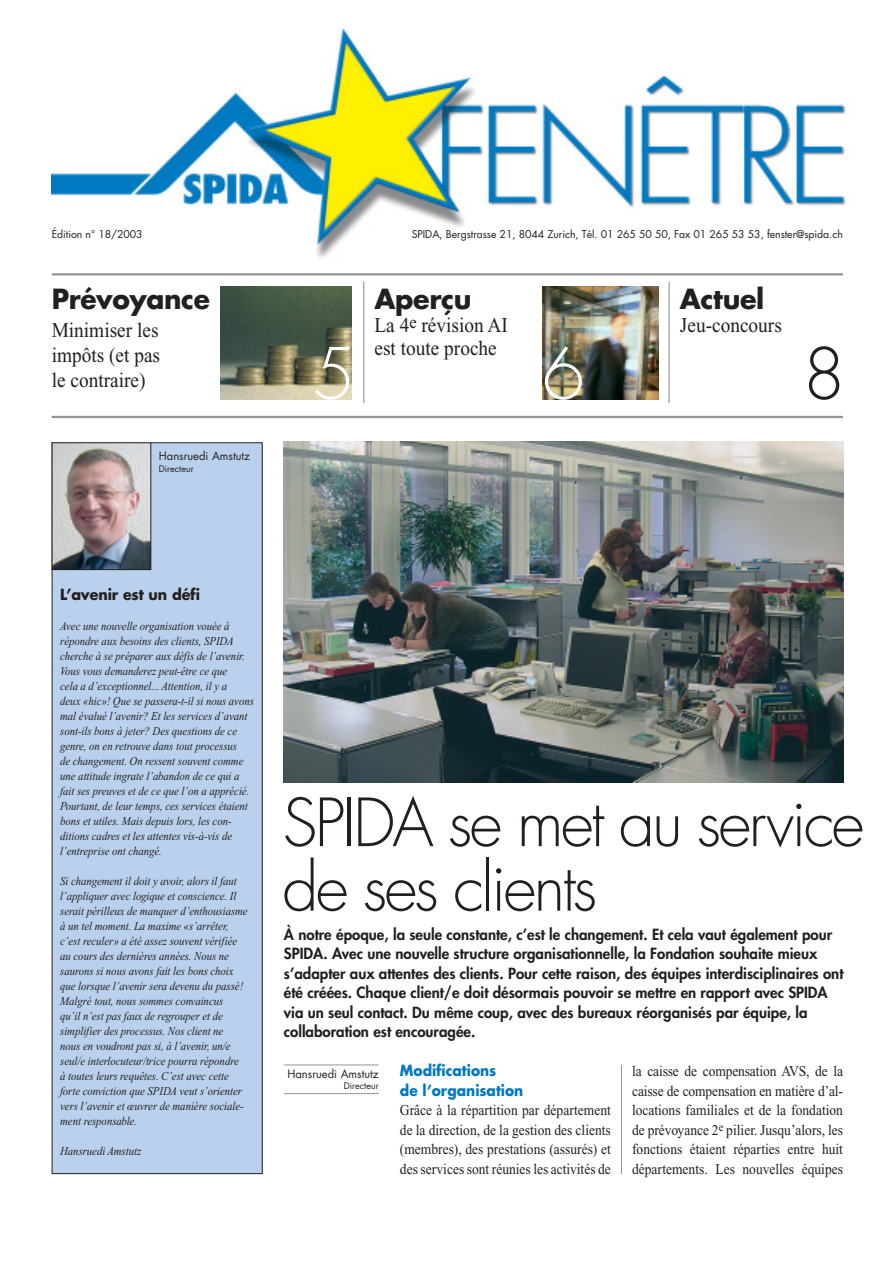
<style>
.page{position:relative;width:893px;height:1262px;background:#fff}
.page>*{position:absolute;margin:0;border:0;box-sizing:border-box;transform-origin:0 0}
.t1{font:300 69.3px "Futura";color:#fff}
.t2{font:300 69.3px "Futura";color:#231f1f}
.t3{font:300 64.5px/64.5px "Futura";letter-spacing:-.045em;color:#231f1f}
.t4{font:700 27px "Futura";letter-spacing:-.015em;color:#231f1f}
.t5{font:21px/25.2px "Times New Roman";color:#231f1f;text-align:justify;scale:.92 1}
.t6{font:800 15px/19.5px "Futura";color:#231f1f}
.t7{font:15px/19.5px "Times New Roman";color:#231f1f;text-align:justify;scale:.9 1}
.t8{font:700 15px/19.5px "Futura";color:#0079c2;scale:.92 1}
.t9{font:700 15px "Futura";letter-spacing:-.005em;color:#231f1f;scale:.95 1}
.t10{font:italic 12px/15px "Times New Roman";letter-spacing:-.005em;color:#231f1f;scale:.9 1}
.t11{font:11.25px "Futura";color:#231f1f}
.t12{font:10.5px "Futura";letter-spacing:-.005em;color:#231f1f}
.t13{font:9px "Futura";color:#231f1f}
</style>
<div class="page">
<img style="left:52px;top:28px;width:794px;height:257px">
<div style="left:52px;top:443px;width:210px;height:730px;background:#bad1ed"></div>
<hr style="left:621px;top:1064px;width:1px;height:110px;background:#939497">
<hr style="left:363px;top:281px;width:1px;height:122px;background:#939497">
<hr style="left:668px;top:281px;width:1px;height:122px;background:#939497">
<img style="left:220px;top:286px;width:131px;height:113px">
<img style="left:542px;top:286px;width:117px;height:113px">
<hr style="left:52px;top:416px;width:791px;height:2px;background:#939497">
<hr style="left:52px;top:273px;width:791px;height:2px;background:#939497">
<img style="left:284px;top:441px;width:559px;height:341px">
<img style="left:54px;top:444px;width:95px;height:124px">
<div style="left:52px;top:442px;width:99px;height:128px;border:1px solid #231f1f"></div>
<hr style="left:284px;top:1064px;width:94px;height:1px;background:#939497">
<hr style="left:284px;top:1093px;width:94px;height:1px;background:#939497">
<p class="t12" style="left:52px;top:230px;width:93px">Édition n° 18/2003</p>
<p class="t12" style="left:412px;top:230px;width:432px">SPIDA, Bergstrasse 21, 8044 Zurich, Tél. 01 265 50 50, Fax 01 265 53 53, fenster@spida.ch</p>
<h3 class="t4" style="left:52px;top:287px;width:160px">Prévoyance</h3>
<h3 class="t5" style="left:52px;top:319px;width:119px">Minimiser les impôts (et pas le contraire)</h3>
<p class="t11" style="left:159px;top:451px;width:93px">Hansruedi Amstutz</p>
<p class="t13" style="left:159px;top:464px;width:36px">Directeur</p>
<h3 class="t4" style="left:680px;top:287px;width:86px">Actuel</h3>
<h3 class="t5" style="left:680px;top:314px;width:112px">Jeu-concours</h3>
<h3 class="t4" style="left:374px;top:287px;width:99px">Aperçu</h3>
<h3 class="t5" style="left:374px;top:316px;width:147px;line-height:22.5px">La 4<sup>e</sup> révision AI est toute proche</h3>
<h1 class="t1" style="left:312px;top:342px;width:44px">5</h1>
<h1 class="t1" style="left:542px;top:342px;width:44px">6</h1>
<h1 class="t2" style="left:802px;top:342px;width:44px">8</h1>
<p class="t9" style="left:60px;top:587px;width:149px">L’avenir est un défi</p>
<p class="t10" style="left:60px;top:619px;width:217px">Avec une nouvelle organisation vouée à répondre aux besoins des clients, SPIDA cherche à se préparer aux défis de l’avenir.<br>Vous vous demanderez peut-être ce que<br>cela a d’exceptionnel... Attention, il y a<br>deux «hic»! Que se passera-t-il si nous avons mal évalué l’avenir? Et les services d’avant sont-ils bons à jeter? Des questions de ce genre, on en retrouve dans tout processus<br>de changement. On ressent souvent comme une attitude ingrate l’abandon de ce qui a fait ses preuves et de ce que l’on a apprécié.<br>Pourtant, de leur temps, ces services étaient bons et utiles. Mais depuis lors, les con&shy;ditions cadres et les attentes vis-à-vis de l’entreprise ont changé.</p>
<p class="t10" style="left:60px;top:874px;width:210px">Si changement il doit y avoir, alors il faut l’appliquer avec logique et conscience. Il serait périlleux de manquer d’enthousiasme à un tel moment. La maxime «s’arrêter, c’est reculer» a été assez souvent vérifiée au cours des dernières années. Nous ne saurons si nous avons fait les bons choix que lorsque l’avenir sera devenu du passé!<br>Malgré tout, nous sommes convaincus<br>qu’il n’est pas faux de regrouper et de simplifier des processus. Nos client ne<br>nous en voudront pas si, à l’avenir, un/e seul/e interlocuteur/trice pourra répondre<br>à toutes leurs requêtes. C’est avec cette forte conviction que SPIDA veut s’orienter vers l’avenir et œuvrer de manière sociale&shy;ment responsable.</p>
<p class="t10" style="left:60px;top:1144px;width:91px">Hansruedi Amstutz</p>
<h2 class="t3" style="left:282px;top:796px;width:583px">SPIDA se met au service de ses clients</h2>
<p class="t6" style="left:284px;top:925px;width:561px">À notre époque, la seule constante, c’est le changement. Et cela vaut également pour SPIDA. Avec une nouvelle structure organisationnelle, la Fondation souhaite mieux s’adapter aux attentes des clients. Pour cette raison, des équipes interdisciplinaires ont été créées. Chaque client/e doit désormais pouvoir se mettre en rapport avec SPIDA via un seul contact. Du même coup, avec des bureaux réorganisés par équipe, la collaboration est encouragée.</p>
<p class="t11" style="left:287px;top:1068px;width:93px">Hansruedi Amstutz</p>
<p class="t13" style="left:344px;top:1081px;width:36px">Directeur</p>
<p class="t8" style="left:400px;top:1062px;width:136px">Modifications<br>de l’organisation</p>
<p class="t7" style="left:400px;top:1102px;width:236px">Grâce à la répartition par département de la direction, de la gestion des clients (membres), des prestations (assurés) et des services sont réunies les activités de</p>
<p class="t7" style="left:632px;top:1063px;width:236px">la caisse de compensation AVS, de la caisse de compensation en matière d’al&shy;locations familiales et de la fondation de prévoyance 2<sup>e</sup> pilier. Jusqu’alors, les fonctions étaient réparties entre huit départements. Les nouvelles équipes</p>
</div>
